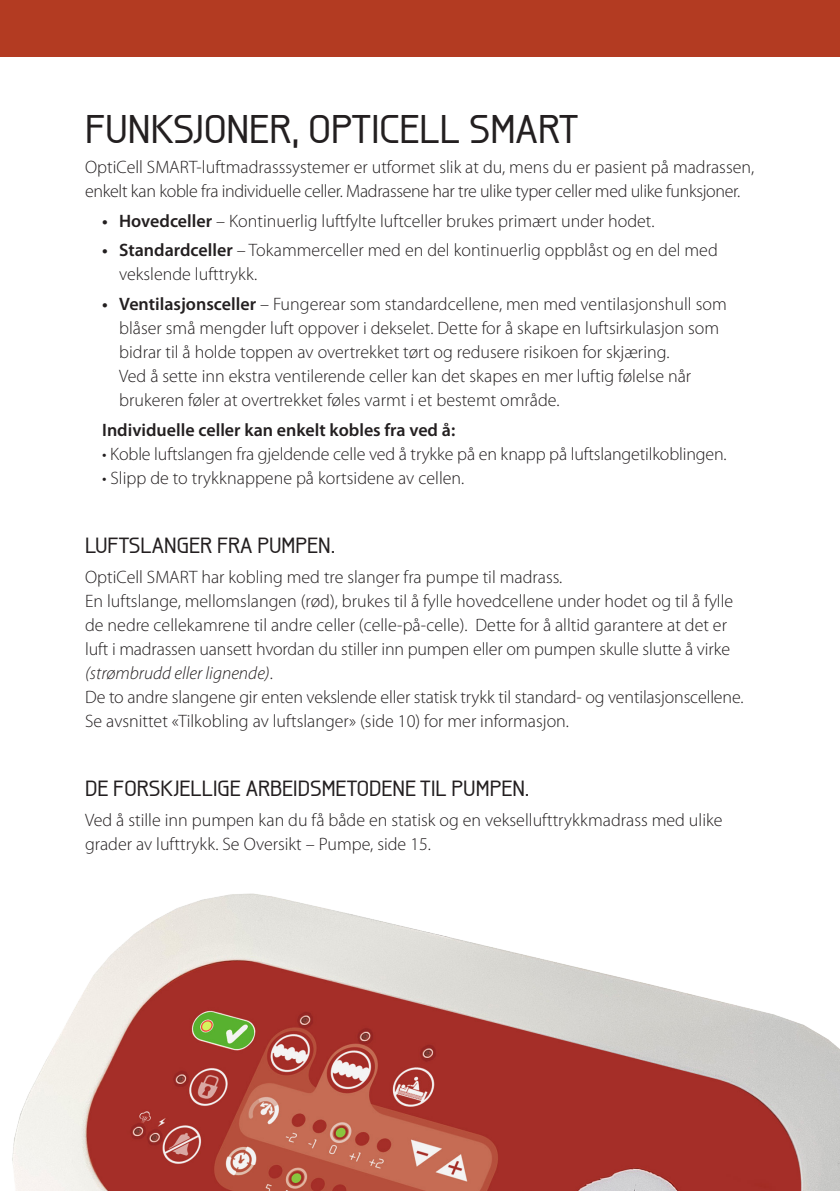
<style>
.page{position:relative;width:840px;height:1191px;background:#fff}
.page>*{position:absolute;margin:0;border:0;box-sizing:border-box;transform-origin:0 0}
.Rubrik{font:500 40px "Galette";color:#231f20}
.Rubrik-2{font:500 22px "Galette";color:#231f20}
.Brödtext{font:300 18px/24px "Myriad Pro";color:#231f20}
.Brödtext-2{font:600 18px "Myriad Pro";color:#231f20}
.s1{font-weight:600}
.s2{font-style:italic}
</style>
<div class="page">
<div style="left:0;top:0;width:839px;height:57px;background:#b33b22"></div>
<img style="left:12px;top:893px;width:827px;height:298px">
<p class="Rubrik" style="left:85px;top:105px;width:495px">FUNKSJONER, OPTICELL SMART</p>
<p class="Brödtext" style="left:85px;top:155px;width:670px">OptiCell SMART-luftmadrasssystemer er utformet slik at du, mens du er pasient på madrassen, enkelt kan koble fra individuelle celler. Madrassene har tre ulike typer celler med ulike funksjoner.</p>
<p class="Brödtext" style="left:102px;top:209px;width:553px"><span class="s1">• Hovedceller</span> – Kontinuerlig luftfylte luftceller brukes primært under hodet.</p>
<p class="Brödtext" style="left:119px;top:239px;width:599px;text-indent:-17px"><span class="s1">• Standardceller</span> – Tokammerceller med en del kontinuerlig oppblåst og en del med vekslende lufttrykk.</p>
<p class="Brödtext" style="left:119px;top:292px;width:608px;text-indent:-17px"><span class="s1">• Ventilasjonsceller</span> – Fungerear som standardcellene, men med ventilasjonshull som blåser små mengder luft oppover i dekselet. Dette for å skape en luftsirkulasjon som bidrar til å holde toppen av overtrekket tørt og redusere risikoen for skjæring.<br>Ved å sette inn ekstra ventilerende celler kan det skapes en mer luftig følelse når brukeren føler at overtrekket føles varmt i et bestemt område.</p>
<p class="Brödtext-2" style="left:102px;top:418px;width:354px">Individuelle celler kan enkelt kobles fra ved å:</p>
<p class="Brödtext" style="left:102px;top:442px;width:625px">• Koble luftslangen fra gjeldende celle ved å trykke på en knapp på luftslangetilkoblingen.</p>
<p class="Brödtext" style="left:102px;top:466px;width:363px">• Slipp de to trykknappene på kortsidene av cellen.</p>
<p class="Rubrik-2" style="left:85px;top:532px;width:251px">LUFTSLANGER FRA PUMPEN.</p>
<p class="Brödtext" style="left:85px;top:565px;width:659px">OptiCell SMART har kobling med tre slanger fra pumpe til madrass.<br>En luftslange, mellomslangen (rød), brukes til å fylle hovedcellene under hodet og til å fylle de nedre cellekamrene til andre celler (celle-på-celle). Dette for å alltid garantere at det er luft i madrassen uansett hvordan du stiller inn pumpen eller om pumpen skulle slutte å virke <span class="s2">(strømbrudd eller lignende)</span>.<br>De to andre slangene gir enten vekslende eller statisk trykk til standard- og ventilasjonscellene.<br>Se avsnittet «Tilkobling av luftslanger» (side 10) for mer informasjon.</p>
<p class="Rubrik-2" style="left:85px;top:775px;width:445px">DE FORSKJELLIGE ARBEIDSMETODENE TIL PUMPEN.</p>
<p class="Brödtext" style="left:85px;top:808px;width:638px">Ved å stille inn pumpen kan du få både en statisk og en veksellufttrykkmadrass med ulike grader av lufttrykk. Se Oversikt – Pumpe, side 15.</p>
</div>
